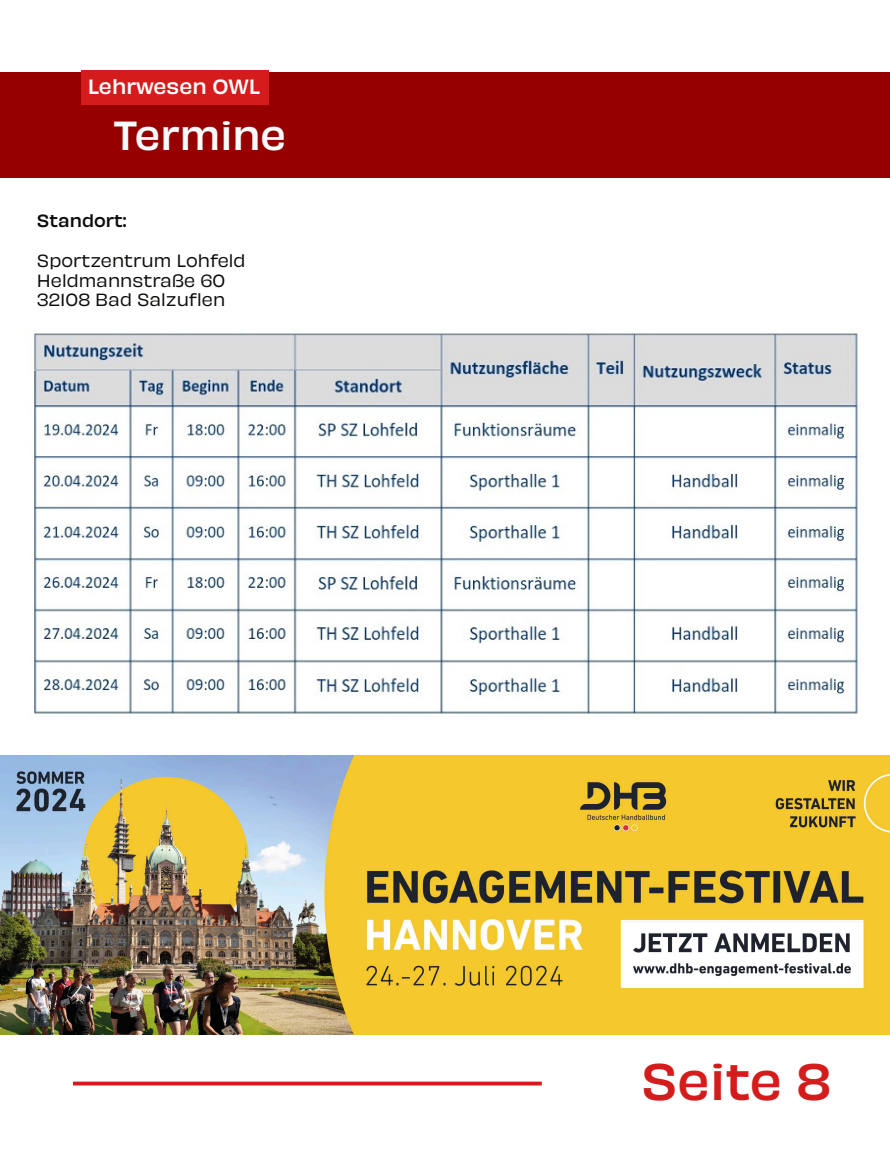
<style>
.page{position:relative;width:890px;height:1152px;background:#fff}
.page>*{position:absolute;margin:0;border:0;box-sizing:border-box;transform-origin:0 0}
.t1{font:500 47.6px "Obviously";color:#d51c1c}
.t2{font:500 38px "Obviously";color:#f6fbfd}
.t3{font:500 19.2px "Obviously";color:#fff}
.t4{font:16.4px/19.6px "Obviously";color:#0d0c0a}
.t5{font:500 16.4px "Obviously";color:#0d0c0a}
</style>
<div class="page">
<hr style="left:73px;top:1082px;width:469px;height:3px;background:#d51c1c">
<div style="left:0;top:73px;width:890px;height:105px;background:#960000"></div>
<div style="left:82px;top:70px;width:187px;height:35px;background:#d51c1c"></div>
<img style="left:34px;top:333px;width:824px;height:381px">
<img style="left:0;top:756px;width:890px;height:278px">
<p class="t3" style="left:88px;top:71px;width:174px">Lehrwesen OWL</p>
<h2 class="t2" style="left:113px;top:106px;width:175px">Termine</h2>
<p class="t5" style="left:37px;top:208px;width:91px">Standort:</p>
<p class="t4" style="left:37px;top:249px;width:210px">Sportzentrum Lohfeld<br>Heldmannstraße 60<br>32108 Bad Salzuflen</p>
<h1 class="t1" style="left:641px;top:1044px;width:191px">Seite 8</h1>
</div>
